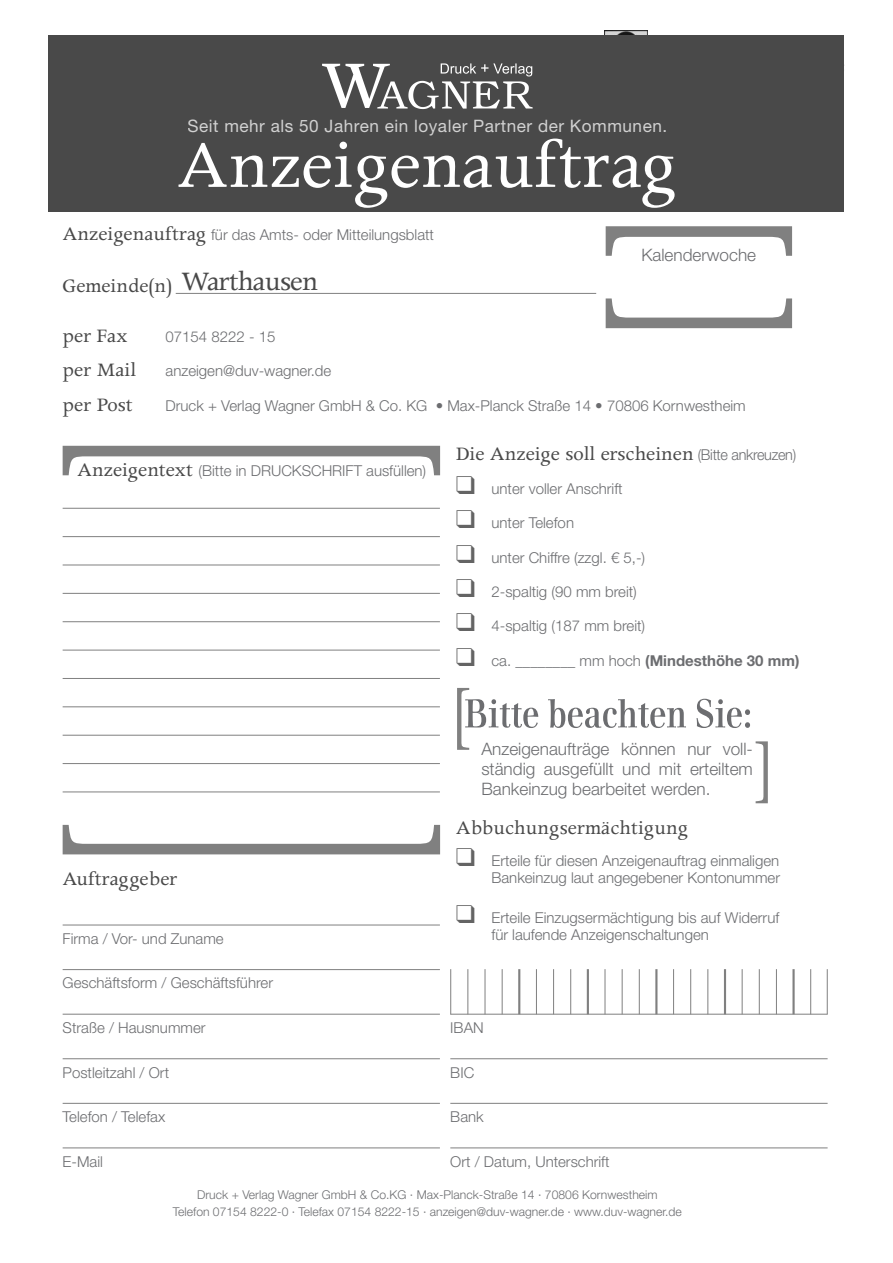
<style>
.page{position:relative;width:893px;height:1263px;background:#fff}
.page>*{position:absolute;margin:0;border:0;box-sizing:border-box;transform-origin:0 0}
.t1{font:74.85px "Apollo MT Std";color:#fff}
.t2{font:30px "Apollo MT Std";letter-spacing:-.03em;color:#494949}
.t3{font:21.45px "Apollo MT Std";color:#494949}
.t4{font:300 17.1px/20px "Helvetica Neue LT Std";color:#6c6d70;text-align:justify}
.t5{font:17.1px "Helvetica Neue LT Std";letter-spacing:.03em;color:#d1d1d1}
.t6{font:300 15px/17.1px "Helvetica Neue LT Std";color:#6c6d70;text-align:right}
.t7{font:300 12.15px/17.1px "Helvetica Neue LT Std";color:#6c6d70;text-align:center}
.s1{font-family:"Apollo MT Std";font-weight:400;font-size:21.45px;color:#494949}
.s2{font-family:"Helvetica Neue LT Std";font-weight:300;font-size:15px;color:#6c6d70}
.s3{color:#646464}
.s4{font-weight:700}
</style>
<div class="page">
<img style="left:604px;top:30px;width:44px;height:5px">
<svg style="left:606px;top:226px;width:186px;height:30px"></svg>
<svg style="left:606px;top:298px;width:186px;height:30px"></svg>
<svg style="left:457px;top:688px;width:293px;height:62px"></svg>
<svg style="left:756px;top:741px;width:12px;height:62px"></svg>
<hr style="left:176px;top:293px;width:420px;height:1px;background:#808080">
<hr style="left:63px;top:925px;width:377px;height:1px;background:#808080">
<hr style="left:63px;top:969px;width:377px;height:1px;background:#808080">
<hr style="left:63px;top:1014px;width:377px;height:1px;background:#808080">
<hr style="left:450px;top:1014px;width:378px;height:1px;background:#808080">
<hr style="left:63px;top:1058px;width:377px;height:1px;background:#808080">
<hr style="left:450px;top:1058px;width:378px;height:1px;background:#808080">
<hr style="left:63px;top:1103px;width:377px;height:1px;background:#808080">
<hr style="left:450px;top:1103px;width:378px;height:1px;background:#808080">
<hr style="left:63px;top:1147px;width:377px;height:1px;background:#808080">
<hr style="left:450px;top:1147px;width:378px;height:1px;background:#808080">
<svg style="left:63px;top:446px;width:377px;height:29px"></svg>
<svg style="left:63px;top:825px;width:377px;height:29px"></svg>
<hr style="left:63px;top:508px;width:377px;height:1px;background:#808080">
<hr style="left:63px;top:536px;width:377px;height:1px;background:#808080">
<hr style="left:63px;top:565px;width:377px;height:1px;background:#808080">
<hr style="left:63px;top:593px;width:377px;height:1px;background:#808080">
<hr style="left:63px;top:621px;width:377px;height:1px;background:#808080">
<hr style="left:63px;top:650px;width:377px;height:1px;background:#808080">
<hr style="left:63px;top:678px;width:377px;height:1px;background:#808080">
<hr style="left:63px;top:706px;width:377px;height:1px;background:#808080">
<hr style="left:63px;top:735px;width:377px;height:1px;background:#808080">
<hr style="left:63px;top:763px;width:377px;height:1px;background:#808080">
<hr style="left:63px;top:791px;width:377px;height:1px;background:#808080">
<hr style="left:450px;top:969px;width:1px;height:45px;background:#808080">
<hr style="left:467px;top:969px;width:1px;height:45px;background:#808080">
<hr style="left:485px;top:969px;width:1px;height:45px;background:#808080">
<hr style="left:502px;top:969px;width:1px;height:45px;background:#808080">
<hr style="left:518px;top:969px;width:2px;height:45px;background:#808080">
<hr style="left:536px;top:969px;width:1px;height:45px;background:#808080">
<hr style="left:553px;top:969px;width:1px;height:45px;background:#808080">
<hr style="left:570px;top:969px;width:1px;height:45px;background:#808080">
<hr style="left:587px;top:969px;width:2px;height:45px;background:#808080">
<hr style="left:605px;top:969px;width:1px;height:45px;background:#808080">
<hr style="left:622px;top:969px;width:1px;height:45px;background:#808080">
<hr style="left:639px;top:969px;width:1px;height:45px;background:#808080">
<hr style="left:655px;top:969px;width:2px;height:45px;background:#808080">
<hr style="left:673px;top:969px;width:1px;height:45px;background:#808080">
<hr style="left:690px;top:969px;width:1px;height:45px;background:#808080">
<hr style="left:707px;top:969px;width:1px;height:45px;background:#808080">
<hr style="left:724px;top:969px;width:2px;height:45px;background:#808080">
<hr style="left:742px;top:969px;width:1px;height:45px;background:#808080">
<hr style="left:759px;top:969px;width:1px;height:45px;background:#808080">
<hr style="left:776px;top:969px;width:1px;height:45px;background:#808080">
<hr style="left:792px;top:969px;width:3px;height:45px;background:#808080">
<hr style="left:810px;top:969px;width:1px;height:45px;background:#808080">
<hr style="left:827px;top:969px;width:1px;height:45px;background:#808080">
<div style="left:49px;top:35px;width:795px;height:176px;background:#494949"></div>
<svg style="left:322px;top:63px;width:211px;height:46px"></svg>
<p class="t5" style="left:187px;top:116px;width:481px">Seit mehr als 50 Jahren ein loyaler Partner der Kommunen.</p>
<h1 class="t1" style="left:176px;top:124px;width:503px">Anzeigenauftrag</h1>
<p class="t6" style="left:63px;top:226px;width:373px"><span class="s1">Anzeigenauftrag</span> für das Amts- oder Mitteilungsblatt</p>
<h3 class="t3" style="left:63px;top:274px;width:111px">Gemeinde(n)</h3>
<h2 class="t2" style="left:181px;top:264px;width:138px">Warthausen</h2>
<p class="t4" style="left:641px;top:244px;width:116px">Kalenderwoche</p>
<h3 class="t3" style="left:63px;top:324px;width:67px">per Fax</h3>
<p class="t6" style="left:166px;top:328px;width:111px">07154 8222 - 15</p>
<h3 class="t3" style="left:63px;top:358px;width:75px">per Mail</h3>
<p class="t6" style="left:166px;top:362px;width:167px">anzeigen@duv-wagner.de</p>
<h3 class="t3" style="left:63px;top:393px;width:72px">per Post</h3>
<p class="t6" style="left:166px;top:396px;width:582px">Druck + Verlag Wagner GmbH &amp; Co. KG • Max-Planck Straße 14 • 70806 Kornwestheim</p>
<h3 class="t3" style="left:456px;top:442px;width:342px">Die Anzeige soll erscheinen <span class="s2">(Bitte ankreuzen)</span></h3>
<p class="t6" style="left:456px;top:480px;width:168px"><span class="s3">❑</span> unter voller Anschrift</p>
<p class="t6" style="left:456px;top:514px;width:120px"><span class="s3">❑</span> unter Telefon</p>
<p class="t6" style="left:456px;top:548px;width:191px"><span class="s3">❑</span> unter Chiffre (zzgl. € 5,-)</p>
<p class="t6" style="left:456px;top:583px;width:183px"><span class="s3">❑</span> 2-spaltig (90 mm breit)</p>
<p class="t6" style="left:456px;top:617px;width:191px"><span class="s3">❑</span> 4-spaltig (187 mm breit)</p>
<p class="t6" style="left:456px;top:651px;width:345px"><span class="s3">❑</span> ca. ________ mm hoch <span class="s4">(Mindesthöhe 30 mm)</span></p>
<p class="t6" style="left:77px;top:462px;width:350px"><span class="s1">Anzeigentext</span> (Bitte in DRUCKSCHRIFT ausfüllen)</p>
<p class="t4" style="left:481px;top:739px;width:273px">Anzeigenaufträge können nur voll&shy;ständig ausgefüllt und mit erteiltem Bankeinzug bearbeitet werden.</p>
<h3 class="t3" style="left:456px;top:816px;width:234px">Abbuchungsermächtigung</h3>
<p class="t6" style="left:456px;top:851px;width:326px"><span class="s3">❑</span> Erteile für diesen Anzeigenauftrag einmaligen<br>Bankeinzug laut angegebener Kontonummer</p>
<p class="t6" style="left:491px;top:909px;width:289px;text-align:left;text-indent:-36px"><span class="s3">❑</span> Erteile Einzugsermächtigung bis auf Widerruf für laufende Anzeigenschaltungen</p>
<h3 class="t3" style="left:63px;top:867px;width:116px">Auftraggeber</h3>
<p class="t6" style="left:63px;top:930px;width:162px">Firma / Vor- und Zuname</p>
<p class="t6" style="left:63px;top:974px;width:212px">Geschäftsform / Geschäftsführer</p>
<p class="t6" style="left:63px;top:1019px;width:144px">Straße / Hausnummer</p>
<p class="t6" style="left:450px;top:1019px;width:35px">IBAN</p>
<p class="t6" style="left:63px;top:1063px;width:108px">Postleitzahl / Ort</p>
<p class="t6" style="left:450px;top:1063px;width:25px">BIC</p>
<p class="t6" style="left:63px;top:1108px;width:104px">Telefon / Telefax</p>
<p class="t6" style="left:450px;top:1108px;width:35px">Bank</p>
<p class="t6" style="left:63px;top:1152px;width:42px">E-Mail</p>
<p class="t6" style="left:450px;top:1152px;width:161px">Ort / Datum, Unterschrift</p>
<p class="t7" style="left:173px;top:1185px;width:510px">Druck + Verlag Wagner GmbH &amp; Co.KG · Max-Planck-Straße 14 · 70806 Kornwestheim<br>Telefon 07154 8222-0 · Telefax 07154 8222-15 · anzeigen@duv-wagner.de · www.duv-wagner.de</p>
</div>
